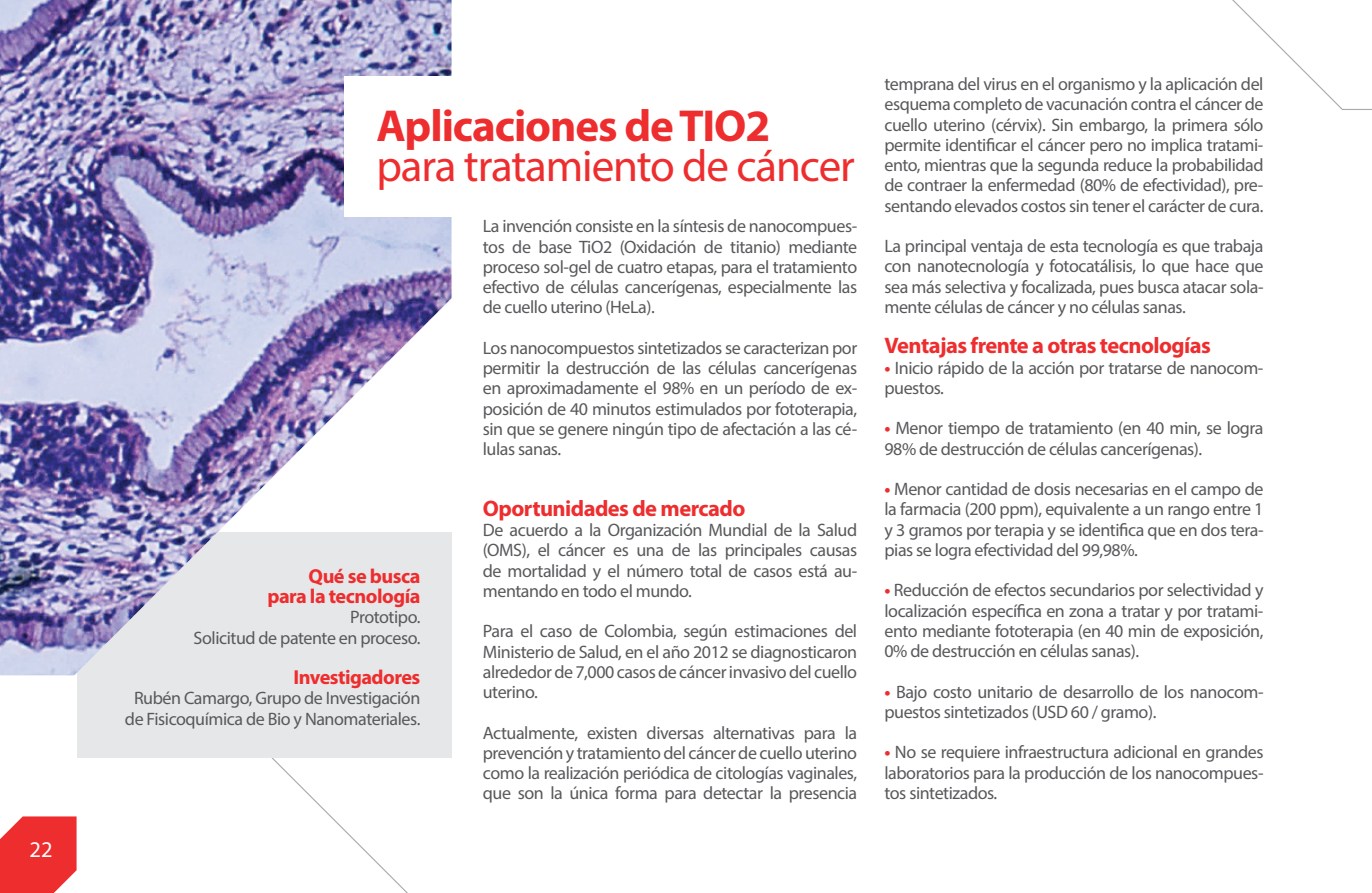
<style>
.page{position:relative;width:1372px;height:893px;background:#fff}
.page>*{position:absolute;margin:0;border:0;box-sizing:border-box;transform-origin:0 0}
.t1{font:45px "Myriad Pro";letter-spacing:-.025em;color:#ee2d2f}
.t2{font:700 45px "Myriad Pro";letter-spacing:-.025em;color:#ee2d2f}
.t3{font:700 22.5px "Myriad Pro";letter-spacing:-.025em;color:#ee2d2f}
.t4{font:22.5px "Myriad Pro";color:#fff}
.t5{font:700 20.25px/20.2px "Myriad Pro";letter-spacing:-.025em;color:#ee2d2f;text-align:right}
.t6{font:18px/20.2px "Myriad Pro";letter-spacing:-.025em;color:#58595b;text-align:justify}
.s1{font-weight:700;color:#ee2d2f}
</style>
<div class="page">
<svg style="left:0;top:675px;width:408px;height:218px"></svg>
<div style="left:77px;top:533px;width:374px;height:225px;background:#e6e7e8"></div>
<img style="left:0;top:0;width:451px;height:675px">
<svg style="left:1232px;top:0;width:139px;height:110px"></svg>
<div style="left:344px;top:77px;width:527px;height:140px;background:#fff"></div>
<p class="t4" style="left:30px;top:836px;width:25px">22</p>
<h1 class="t2" style="left:376px;top:96px;width:395px">Aplicaciones de TIO2</h1>
<h1 class="t1" style="left:376px;top:138px;width:480px">para tratamiento de cáncer</h1>
<p class="t5" style="left:267px;top:565px;width:154px">Qué se busca para la tecnología</p>
<p class="t6" style="left:193px;top:607px;width:228px;text-align:right">Prototipo.<br>Solicitud de patente en proceso.</p>
<p class="t5" style="left:293px;top:666px;width:128px">Investigadores</p>
<p class="t6" style="left:125px;top:688px;width:297px;text-align:center">Rubén Camargo, Grupo de Investigación de Fisicoquímica de Bio y Nanomateriales.</p>
<p class="t6" style="left:483px;top:216px;width:376px">La invención consiste en la síntesis de nanocompues&shy;tos de base TiO2 (Oxidación de titanio) mediante proceso sol-gel de cuatro etapas, para el tratamiento efectivo de células cancerígenas, especialmente las de cuello uterino (HeLa).</p>
<p class="t6" style="left:483px;top:337px;width:376px">Los nanocompuestos sintetizados se caracterizan por permitir la destrucción de las células cancerígenas en aproximadamente el 98% en un período de ex&shy;posición de 40 minutos estimulados por fototerapia, sin que se genere ningún tipo de afectación a las cé&shy;lulas sanas.</p>
<p class="t3" style="left:483px;top:494px;width:264px">Oportunidades de mercado</p>
<p class="t6" style="left:483px;top:520px;width:376px">De acuerdo a la Organización Mundial de la Salud (OMS), el cáncer es una de las principales causas de mortalidad y el número total de casos está au&shy;mentando en todo el mundo.</p>
<p class="t6" style="left:483px;top:621px;width:376px">Para el caso de Colombia, según estimaciones del Ministerio de Salud, en el año 2012 se diagnosticaron alrededor de 7,000 casos de cáncer invasivo del cuello uterino.</p>
<p class="t6" style="left:483px;top:722px;width:376px">Actualmente, existen diversas alternativas para la prevención y tratamiento del cáncer de cuello uterino como la realización periódica de citologías vaginales, que son la única forma para detectar la presencia</p>
<p class="t6" style="left:884px;top:74px;width:380px">temprana del virus en el organismo y la aplicación del esquema completo de vacunación contra el cáncer de cuello uterino (cérvix). Sin embargo, la primera sólo permite identificar el cáncer pero no implica tratami&shy;ento, mientras que la segunda reduce la probabilidad de contraer la enfermedad (80% de efectividad), pre&shy;sentando elevados costos sin tener el carácter de cura.</p>
<p class="t6" style="left:884px;top:236px;width:380px">La principal ventaja de esta tecnología es que trabaja con nanotecnología y fotocatálisis, lo que hace que sea más selectiva y focalizada, pues busca atacar sola&shy;mente células de cáncer y no células sanas.</p>
<p class="t3" style="left:884px;top:331px;width:328px">Ventajas frente a otras tecnologías</p>
<p class="t6" style="left:884px;top:357px;width:380px"><span class="s1">•</span> Inicio rápido de la acción por tratarse de nanocom&shy;puestos.</p>
<p class="t6" style="left:884px;top:418px;width:380px"><span class="s1">•</span> Menor tiempo de tratamiento (en 40 min, se logra<br>98% de destrucción de células cancerígenas).</p>
<p class="t6" style="left:884px;top:479px;width:380px"><span class="s1">•</span> Menor cantidad de dosis necesarias en el campo de la farmacia (200 ppm), equivalente a un rango entre 1 y 3 gramos por terapia y se identifica que en dos tera&shy;pias se logra efectividad del 99,98%.</p>
<p class="t6" style="left:884px;top:580px;width:380px"><span class="s1">•</span> Reducción de efectos secundarios por selectividad y localización específica en zona a tratar y por tratami&shy;ento mediante fototerapia (en 40 min de exposición, 0% de destrucción en células sanas).</p>
<p class="t6" style="left:884px;top:681px;width:380px"><span class="s1">•</span> Bajo costo unitario de desarrollo de los nanocom&shy;puestos sintetizados (USD 60 / gramo).</p>
<p class="t6" style="left:884px;top:742px;width:380px"><span class="s1">•</span> No se requiere infraestructura adicional en grandes laboratorios para la producción de los nanocompues&shy;tos sintetizados.</p>
</div>
